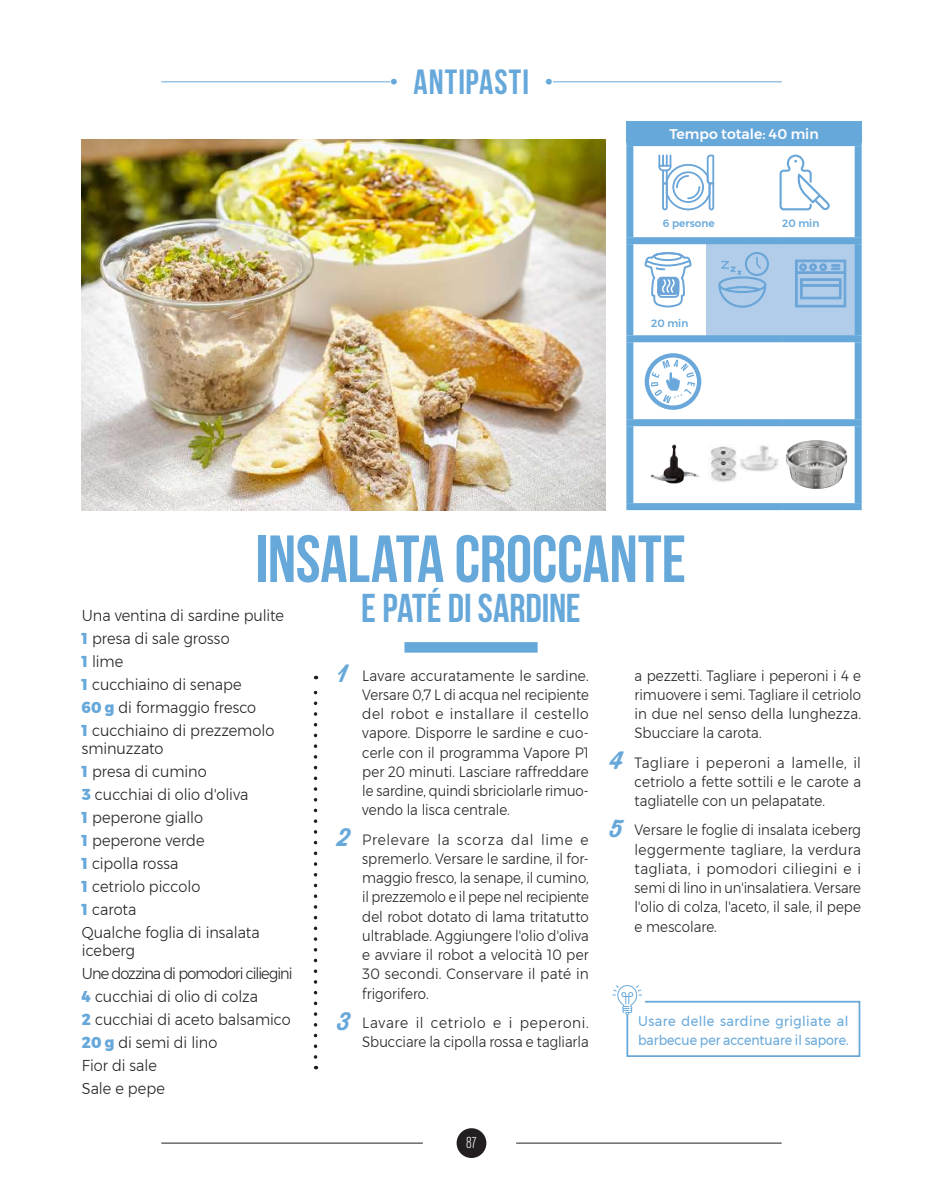
<style>
.page{position:relative;width:943px;height:1191px;background:#fff}
.page>*{position:absolute;margin:0;border:0;box-sizing:border-box;transform-origin:0 0}
.t1{font:700 66.5px "Bebas Neue";letter-spacing:-.005em;color:#67a8da}
.t2{font:700 40.25px "Bebas Neue";letter-spacing:-.005em;color:#67a8da}
.t3{font:700 35px "Bebas Neue";letter-spacing:.03em;color:#67a8da}
.t4{font:300 15.75px/22.9px "Montserrat";letter-spacing:-.005em;color:#231f20;scale:.92 1}
.t5{font:300 condensed 15.75px "Akzidenz Grotesk BE";color:#fff}
.t6{font:300 14.88px/19.2px "Montserrat";color:#231f20;text-align:justify;scale:.93 1}
.t7{font:300 14.88px/19.2px "Montserrat";color:#231f20;text-align:justify;scale:.9 1}
.t8{font:300 14.88px/19.2px "Montserrat";color:#231f20;text-align:justify;scale:.92 1}
.t9{font:14px/19.2px "Montserrat";color:#67a8da;scale:.93 1}
.t10{font:500 14px "Montserrat";color:#fff}
.t11{font:500 10.5px "Montserrat";color:#67a8da}
.s1{font-size:21px}
.s2{font-weight:800;color:#67a8da}
.s3{font-family:"Thirsty Soft";font-weight:700;font-size:24.5px;color:#67a8da}
</style>
<div class="page">
<div style="left:626px;top:146px;width:7px;height:91px;background:#67a8da"></div>
<div style="left:626px;top:139px;width:80px;height:7px;background:#67a8da"></div>
<div style="left:706px;top:139px;width:38px;height:7px;background:#67a8da"></div>
<div style="left:744px;top:139px;width:38px;height:7px;background:#67a8da"></div>
<div style="left:782px;top:139px;width:79px;height:7px;background:#67a8da"></div>
<div style="left:626px;top:244px;width:7px;height:91px;background:#67a8da"></div>
<div style="left:626px;top:237px;width:80px;height:7px;background:#67a8da"></div>
<div style="left:706px;top:237px;width:38px;height:7px;background:#67a8da"></div>
<div style="left:744px;top:237px;width:38px;height:7px;background:#67a8da"></div>
<div style="left:782px;top:237px;width:79px;height:7px;background:#67a8da"></div>
<div style="left:854px;top:244px;width:7px;height:91px;background:#67a8da"></div>
<div style="left:626px;top:342px;width:7px;height:77px;background:#67a8da"></div>
<div style="left:626px;top:426px;width:7px;height:77px;background:#67a8da"></div>
<div style="left:626px;top:335px;width:80px;height:7px;background:#67a8da"></div>
<div style="left:706px;top:335px;width:38px;height:7px;background:#67a8da"></div>
<div style="left:744px;top:335px;width:38px;height:7px;background:#67a8da"></div>
<div style="left:782px;top:335px;width:79px;height:7px;background:#67a8da"></div>
<div style="left:626px;top:419px;width:80px;height:7px;background:#67a8da"></div>
<div style="left:706px;top:419px;width:38px;height:7px;background:#67a8da"></div>
<div style="left:744px;top:419px;width:38px;height:7px;background:#67a8da"></div>
<div style="left:782px;top:419px;width:79px;height:7px;background:#67a8da"></div>
<div style="left:626px;top:503px;width:80px;height:7px;background:#67a8da"></div>
<div style="left:706px;top:503px;width:38px;height:7px;background:#67a8da"></div>
<div style="left:744px;top:503px;width:38px;height:7px;background:#67a8da"></div>
<div style="left:782px;top:503px;width:79px;height:7px;background:#67a8da"></div>
<div style="left:854px;top:342px;width:7px;height:77px;background:#67a8da"></div>
<div style="left:854px;top:426px;width:7px;height:77px;background:#67a8da"></div>
<div style="left:854px;top:146px;width:7px;height:91px;background:#67a8da"></div>
<div style="left:456px;top:1128px;width:30px;height:30px;background:#231f20;border-radius:50%"></div>
<hr style="left:161px;top:1142px;width:262px;height:1px;background:#231f20">
<hr style="left:516px;top:1142px;width:265px;height:1px;background:#231f20">
<svg style="left:314px;top:676px;width:3px;height:381px"></svg>
<svg style="left:658px;top:155px;width:56px;height:55px"></svg>
<svg style="left:644px;top:252px;width:48px;height:56px"></svg>
<svg style="left:706px;top:244px;width:152px;height:92px"></svg>
<svg style="left:793px;top:258px;width:53px;height:50px"></svg>
<svg style="left:779px;top:155px;width:51px;height:55px"></svg>
<img style="left:82px;top:139px;width:523px;height:371px">
<img style="left:786px;top:440px;width:62px;height:49px">
<img style="left:709px;top:444px;width:70px;height:38px">
<svg style="left:644px;top:353px;width:57px;height:57px"></svg>
<img style="left:650px;top:444px;width:49px;height:40px">
<div style="left:626px;top:122px;width:235px;height:21px;background:#67a8da"></div>
<div style="left:404px;top:642px;width:133px;height:10px;background:#67a8da"></div>
<div style="left:626px;top:1000px;width:234px;height:57px;border:2px solid #67a8da"></div>
<div style="left:611px;top:982px;width:33px;height:32px;background:#fff"></div>
<svg style="left:612px;top:985px;width:30px;height:29px"></svg>
<hr style="left:161px;top:81px;width:620px;height:1px;background:#67a8da">
<div style="left:390px;top:69px;width:9px;height:26px;background:#fff"></div>
<div style="left:399px;top:74px;width:145px;height:26px;background:#fff"></div>
<div style="left:544px;top:69px;width:9px;height:26px;background:#fff"></div>
<h3 class="t3" style="left:390px;top:63px;width:164px"><span class="s1">•</span> ANTIPASTI <span class="s1">•</span></h3>
<p class="t10" style="left:669px;top:123px;width:151px">Tempo totale: 40 min</p>
<p class="t11" style="left:663px;top:215px;width:53px">6 persone</p>
<p class="t11" style="left:651px;top:314px;width:39px">20 min</p>
<p class="t11" style="left:782px;top:215px;width:39px">20 min</p>
<h1 class="t1" style="left:256px;top:522px;width:431px">INSALATA CROCCANTE</h1>
<h2 class="t2" style="left:361px;top:586px;width:221px">E PATÉ DI SARDINE</h2>
<p class="t4" style="left:82px;top:604px;width:221px">Una ventina di sardine pulite<br><span class="s2">1</span> presa di sale grosso<br><span class="s2">1</span> lime<br><span class="s2">1</span> cucchiaino di senape<br><span class="s2">60 g</span> di formaggio fresco<br><span class="s2">1</span> cucchiaino di prezzemolo</p>
<p class="t4" style="left:82px;top:737px;width:195px">sminuzzato<br><span class="s2">1</span> presa di cumino<br><span class="s2">3</span> cucchiai di olio d'oliva<br><span class="s2">1</span> peperone giallo<br><span class="s2">1</span> peperone verde<br><span class="s2">1</span> cipolla rossa<br><span class="s2">1</span> cetriolo piccolo<br><span class="s2">1</span> carota<br>Qualche foglia di insalata</p>
<p class="t4" style="left:82px;top:939px;width:230px">iceberg<br>Une dozzina di pomodori ciliegini<br><span class="s2">4</span> cucchiai di olio di colza<br><span class="s2">2</span> cucchiai di aceto balsamico<br><span class="s2">20 g</span> di semi di lino<br>Fior di sale<br>Sale e pepe</p>
<p class="t8" style="left:362px;top:665px;width:248px;text-indent:-25px"><span class="s3">1</span> Lavare accuratamente le sardine.<br>Versare 0,7 L di acqua nel recipiente del robot e installare il cestello vapore. Disporre le sardine e cuo&shy;cerle con il programma Vapore P1 per 20 minuti. Lasciare raffreddare le sardine, quindi sbriciolarle rimuo&shy;vendo la lisca centrale.</p>
<p class="t6" style="left:362px;top:829px;width:245px;text-indent:-25px"><span class="s3">2</span> Prelevare la scorza dal lime e spremerlo. Versare le sardine, il for&shy;maggio fresco, la senape, il cumino, il prezzemolo e il pepe nel recipiente del robot dotato di lama tritatutto ultrablade. Aggiungere l'olio d'oliva e avviare il robot a velocità 10 per 30 secondi. Conservare il paté in frigorifero.</p>
<p class="t6" style="left:337px;top:1012px;width:272px;text-align:right"><span class="s3">3</span> Lavare il cetriolo e i peperoni.<br>Sbucciare la cipolla rossa e tagliarla</p>
<p class="t7" style="left:634px;top:665px;width:253px">a pezzetti. Tagliare i peperoni i 4 e rimuovere i semi. Tagliare il cetriolo in due nel senso della lunghezza.<br>Sbucciare la carota.</p>
<p class="t6" style="left:634px;top:752px;width:245px;text-indent:-25px"><span class="s3">4</span> Tagliare i peperoni a lamelle, il cetriolo a fette sottili e le carote a tagliatelle con un pelapatate.</p>
<p class="t7" style="left:634px;top:820px;width:253px;text-indent:-25px"><span class="s3">5</span> Versare le foglie di insalata iceberg leggermente tagliare, la verdura tagliata, i pomodori ciliegini e i semi di lino in un'insalatiera. Versare l'olio di colza, l'aceto, il sale, il pepe e mescolare.</p>
<p class="t9" style="left:638px;top:1011px;width:228px">Usare delle sardine grigliate al barbecue per accentuare il sapore.</p>
<p class="t5" style="left:466px;top:1134px;width:12px">87</p>
</div>
